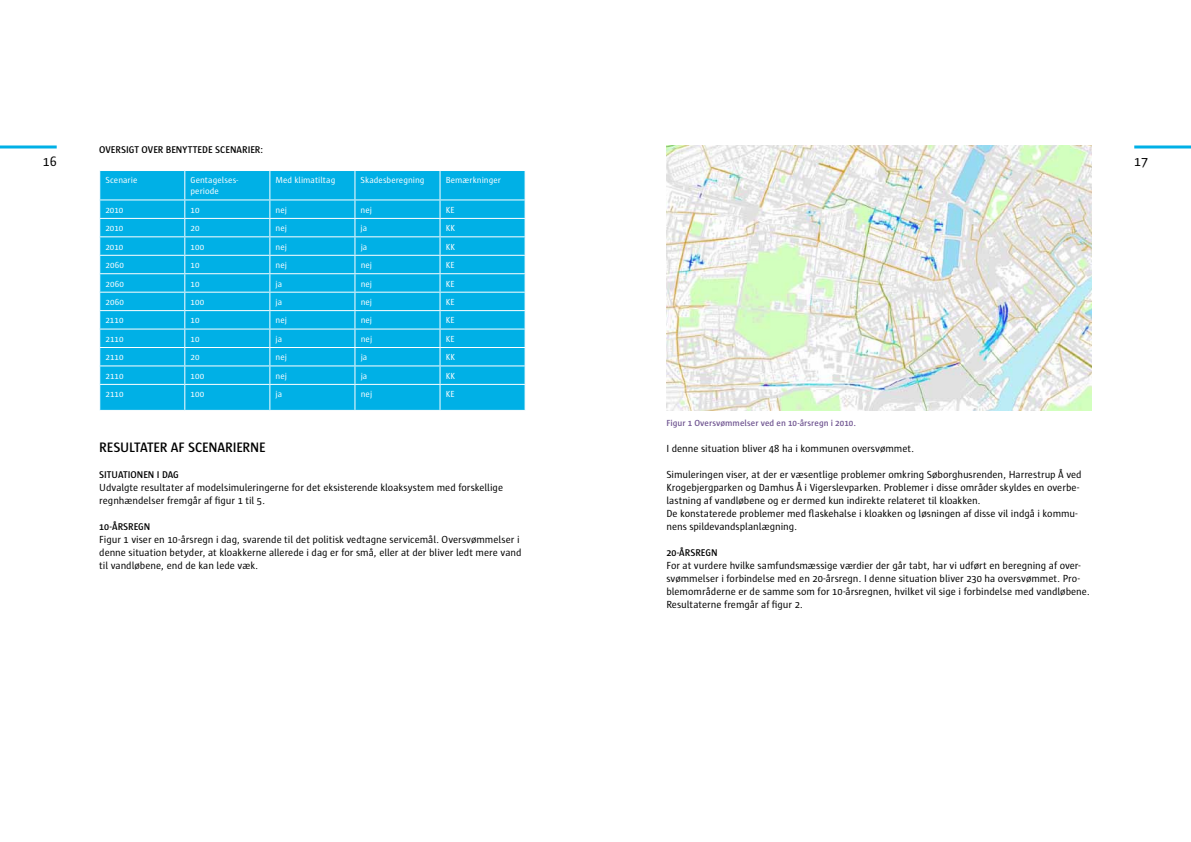
<style>
.page{position:relative;width:1191px;height:842px;background:#fff}
.page>*{position:absolute;margin:0;border:0;box-sizing:border-box;transform-origin:0 0}
.t1{font:600 14px "Sun";letter-spacing:-.015em;color:#000}
.t2{font:14px "Sun";color:#000}
.t3{font:10.5px/13px "Sun";letter-spacing:-.005em;color:#000}
.t4{font:600 10px "Sun";color:#000}
.t5{font:9px/11px "Sun";color:#fff}
.t6{font:600 9px "Sun";letter-spacing:.005em;color:#705591}
</style>
<div class="page">
<hr style="left:0;top:145px;width:57px;height:3px;background:#00b0e6">
<hr style="left:1134px;top:145px;width:57px;height:3px;background:#00b0e6">
<div style="left:100px;top:171px;width:424px;height:239px;background:#00b0e6"></div>
<hr style="left:99px;top:199px;width:86px;height:1px;background:#fff">
<hr style="left:185px;top:199px;width:85px;height:1px;background:#fff">
<hr style="left:270px;top:199px;width:85px;height:1px;background:#fff">
<hr style="left:355px;top:199px;width:85px;height:1px;background:#fff">
<hr style="left:440px;top:199px;width:85px;height:1px;background:#fff">
<hr style="left:99px;top:218px;width:86px;height:1px;background:#fff">
<hr style="left:185px;top:218px;width:85px;height:1px;background:#fff">
<hr style="left:270px;top:218px;width:85px;height:1px;background:#fff">
<hr style="left:355px;top:218px;width:85px;height:1px;background:#fff">
<hr style="left:440px;top:218px;width:85px;height:1px;background:#fff">
<hr style="left:99px;top:236px;width:86px;height:1px;background:#fff">
<hr style="left:185px;top:236px;width:85px;height:1px;background:#fff">
<hr style="left:270px;top:236px;width:85px;height:1px;background:#fff">
<hr style="left:355px;top:236px;width:85px;height:1px;background:#fff">
<hr style="left:440px;top:236px;width:85px;height:1px;background:#fff">
<hr style="left:99px;top:255px;width:86px;height:1px;background:#fff">
<hr style="left:185px;top:255px;width:85px;height:1px;background:#fff">
<hr style="left:270px;top:255px;width:85px;height:1px;background:#fff">
<hr style="left:355px;top:255px;width:85px;height:1px;background:#fff">
<hr style="left:440px;top:255px;width:85px;height:1px;background:#fff">
<hr style="left:99px;top:273px;width:86px;height:1px;background:#fff">
<hr style="left:185px;top:273px;width:85px;height:1px;background:#fff">
<hr style="left:270px;top:273px;width:85px;height:1px;background:#fff">
<hr style="left:355px;top:273px;width:85px;height:1px;background:#fff">
<hr style="left:440px;top:273px;width:85px;height:1px;background:#fff">
<hr style="left:99px;top:292px;width:86px;height:1px;background:#fff">
<hr style="left:185px;top:292px;width:85px;height:1px;background:#fff">
<hr style="left:270px;top:292px;width:85px;height:1px;background:#fff">
<hr style="left:355px;top:292px;width:85px;height:1px;background:#fff">
<hr style="left:440px;top:292px;width:85px;height:1px;background:#fff">
<hr style="left:99px;top:310px;width:86px;height:1px;background:#fff">
<hr style="left:185px;top:310px;width:85px;height:1px;background:#fff">
<hr style="left:270px;top:310px;width:85px;height:1px;background:#fff">
<hr style="left:355px;top:310px;width:85px;height:1px;background:#fff">
<hr style="left:440px;top:310px;width:85px;height:1px;background:#fff">
<hr style="left:99px;top:329px;width:86px;height:1px;background:#fff">
<hr style="left:185px;top:329px;width:85px;height:1px;background:#fff">
<hr style="left:270px;top:329px;width:85px;height:1px;background:#fff">
<hr style="left:355px;top:329px;width:85px;height:1px;background:#fff">
<hr style="left:440px;top:329px;width:85px;height:1px;background:#fff">
<hr style="left:99px;top:347px;width:86px;height:1px;background:#fff">
<hr style="left:185px;top:347px;width:85px;height:1px;background:#fff">
<hr style="left:270px;top:347px;width:85px;height:1px;background:#fff">
<hr style="left:355px;top:347px;width:85px;height:1px;background:#fff">
<hr style="left:440px;top:347px;width:85px;height:1px;background:#fff">
<hr style="left:99px;top:365px;width:86px;height:1px;background:#fff">
<hr style="left:185px;top:365px;width:85px;height:1px;background:#fff">
<hr style="left:270px;top:365px;width:85px;height:1px;background:#fff">
<hr style="left:355px;top:365px;width:85px;height:1px;background:#fff">
<hr style="left:440px;top:365px;width:85px;height:1px;background:#fff">
<hr style="left:99px;top:384px;width:86px;height:1px;background:#fff">
<svg style="left:99px;top:171px;width:1px;height:239px"></svg>
<hr style="left:185px;top:384px;width:85px;height:1px;background:#fff">
<svg style="left:184px;top:171px;width:1px;height:239px"></svg>
<hr style="left:270px;top:384px;width:85px;height:1px;background:#fff">
<svg style="left:269px;top:171px;width:1px;height:239px"></svg>
<hr style="left:355px;top:384px;width:85px;height:1px;background:#fff">
<svg style="left:354px;top:171px;width:1px;height:239px"></svg>
<hr style="left:440px;top:384px;width:85px;height:1px;background:#fff">
<svg style="left:439px;top:171px;width:1px;height:239px"></svg>
<svg style="left:524px;top:171px;width:1px;height:239px"></svg>
<img style="left:666px;top:145px;width:425px;height:265px">
<p class="t4" style="left:99px;top:145px;width:166px">OVERSIGT OVER BENYTTEDE SCENARIER:</p>
<p class="t5" style="left:105px;top:175px;width:34px">Scenarie</p>
<p class="t5" style="left:190px;top:175px;width:49px">Gentagelses&shy;periode</p>
<p class="t5" style="left:275px;top:175px;width:61px">Med klimatiltag</p>
<p class="t5" style="left:361px;top:175px;width:66px">Skadesberegning</p>
<p class="t5" style="left:446px;top:175px;width:57px">Bemærkninger</p>
<p class="t5" style="left:105px;top:205px;width:20px">2010</p>
<p class="t5" style="left:190px;top:205px;width:11px">10</p>
<p class="t5" style="left:275px;top:205px;width:13px">nej</p>
<p class="t5" style="left:361px;top:205px;width:13px">nej</p>
<p class="t5" style="left:446px;top:205px;width:10px">KE</p>
<p class="t5" style="left:105px;top:223px;width:20px">2010</p>
<p class="t5" style="left:190px;top:223px;width:11px">20</p>
<p class="t5" style="left:275px;top:223px;width:13px">nej</p>
<p class="t5" style="left:361px;top:223px;width:8px">ja</p>
<p class="t5" style="left:446px;top:223px;width:11px">KK</p>
<p class="t5" style="left:105px;top:242px;width:20px">2010</p>
<p class="t5" style="left:190px;top:242px;width:15px">100</p>
<p class="t5" style="left:275px;top:242px;width:13px">nej</p>
<p class="t5" style="left:361px;top:242px;width:8px">ja</p>
<p class="t5" style="left:446px;top:242px;width:11px">KK</p>
<p class="t5" style="left:105px;top:260px;width:20px">2060</p>
<p class="t5" style="left:190px;top:260px;width:11px">10</p>
<p class="t5" style="left:275px;top:260px;width:13px">nej</p>
<p class="t5" style="left:361px;top:260px;width:13px">nej</p>
<p class="t5" style="left:446px;top:260px;width:10px">KE</p>
<p class="t5" style="left:105px;top:278px;width:20px">2060</p>
<p class="t5" style="left:190px;top:278px;width:11px">10</p>
<p class="t5" style="left:276px;top:278px;width:8px">ja</p>
<p class="t5" style="left:361px;top:278px;width:13px">nej</p>
<p class="t5" style="left:446px;top:278px;width:10px">KE</p>
<p class="t5" style="left:105px;top:297px;width:20px">2060</p>
<p class="t5" style="left:190px;top:297px;width:15px">100</p>
<p class="t5" style="left:276px;top:297px;width:8px">ja</p>
<p class="t5" style="left:361px;top:297px;width:13px">nej</p>
<p class="t5" style="left:446px;top:297px;width:10px">KE</p>
<p class="t5" style="left:105px;top:315px;width:20px">2110</p>
<p class="t5" style="left:190px;top:315px;width:11px">10</p>
<p class="t5" style="left:276px;top:315px;width:13px">nej</p>
<p class="t5" style="left:361px;top:315px;width:13px">nej</p>
<p class="t5" style="left:446px;top:315px;width:10px">KE</p>
<p class="t5" style="left:105px;top:334px;width:20px">2110</p>
<p class="t5" style="left:190px;top:334px;width:11px">10</p>
<p class="t5" style="left:276px;top:334px;width:8px">ja</p>
<p class="t5" style="left:361px;top:334px;width:13px">nej</p>
<p class="t5" style="left:446px;top:334px;width:10px">KE</p>
<p class="t5" style="left:105px;top:352px;width:20px">2110</p>
<p class="t5" style="left:191px;top:352px;width:11px">20</p>
<p class="t5" style="left:276px;top:352px;width:13px">nej</p>
<p class="t5" style="left:361px;top:352px;width:8px">ja</p>
<p class="t5" style="left:446px;top:352px;width:11px">KK</p>
<p class="t5" style="left:105px;top:371px;width:20px">2110</p>
<p class="t5" style="left:191px;top:371px;width:15px">100</p>
<p class="t5" style="left:276px;top:371px;width:13px">nej</p>
<p class="t5" style="left:361px;top:371px;width:8px">ja</p>
<p class="t5" style="left:446px;top:371px;width:11px">KK</p>
<p class="t5" style="left:105px;top:389px;width:20px">2110</p>
<p class="t5" style="left:191px;top:389px;width:15px">100</p>
<p class="t5" style="left:276px;top:389px;width:8px">ja</p>
<p class="t5" style="left:361px;top:389px;width:13px">nej</p>
<p class="t5" style="left:446px;top:389px;width:10px">KE</p>
<h1 class="t2" style="left:43px;top:156px;width:15px">16</h1>
<h1 class="t2" style="left:1134px;top:156px;width:15px">17</h1>
<h1 class="t1" style="left:99px;top:441px;width:168px">RESULTATER AF SCENARIERNE</h1>
<p class="t4" style="left:99px;top:470px;width:81px">SITUATIONEN I DAG</p>
<p class="t3" style="left:99px;top:482px;width:405px">Udvalgte resultater af modelsimuleringerne for det eksisterende kloaksystem med forskellige regnhændelser fremgår af figur 1 til 5.</p>
<p class="t4" style="left:99px;top:522px;width:53px">10-ÅRSREGN</p>
<p class="t3" style="left:99px;top:534px;width:424px">Figur 1 viser en 10-årsregn i dag, svarende til det politisk vedtagne servicemål. Oversvømmelser i denne situation betyder, at kloakkerne allerede i dag er for små, eller at der bliver ledt mere vand til vandløbene, end de kan lede væk.</p>
<p class="t6" style="left:666px;top:419px;width:191px">Figur 1 Oversvømmelser ved en 10-årsregn i 2010.</p>
<p class="t3" style="left:666px;top:443px;width:249px">I denne situation bliver 48 ha i kommunen oversvømmet.</p>
<p class="t3" style="left:666px;top:469px;width:417px">Simuleringen viser, at der er væsentlige problemer omkring Søborghusrenden, Harrestrup Å ved Krogebjergparken og Damhus Å i Vigerslevparken. Problemer i disse områder skyldes en overbe&shy;lastning af vandløbene og er dermed kun indirekte relateret til kloakken.<br>De konstaterede problemer med flaskehalse i kloakken og løsningen af disse vil indgå i kommu&shy;nens spildevandsplanlægning.</p>
<p class="t4" style="left:666px;top:548px;width:53px">20-ÅRSREGN</p>
<p class="t3" style="left:666px;top:560px;width:425px">For at vurdere hvilke samfundsmæssige værdier der går tabt, har vi udført en beregning af over&shy;svømmelser i forbindelse med en 20-årsregn. I denne situation bliver 230 ha oversvømmet. Pro&shy;blemområderne er de samme som for 10-årsregnen, hvilket vil sige i forbindelse med vandløbene.<br>Resultaterne fremgår af figur 2.</p>
</div>
